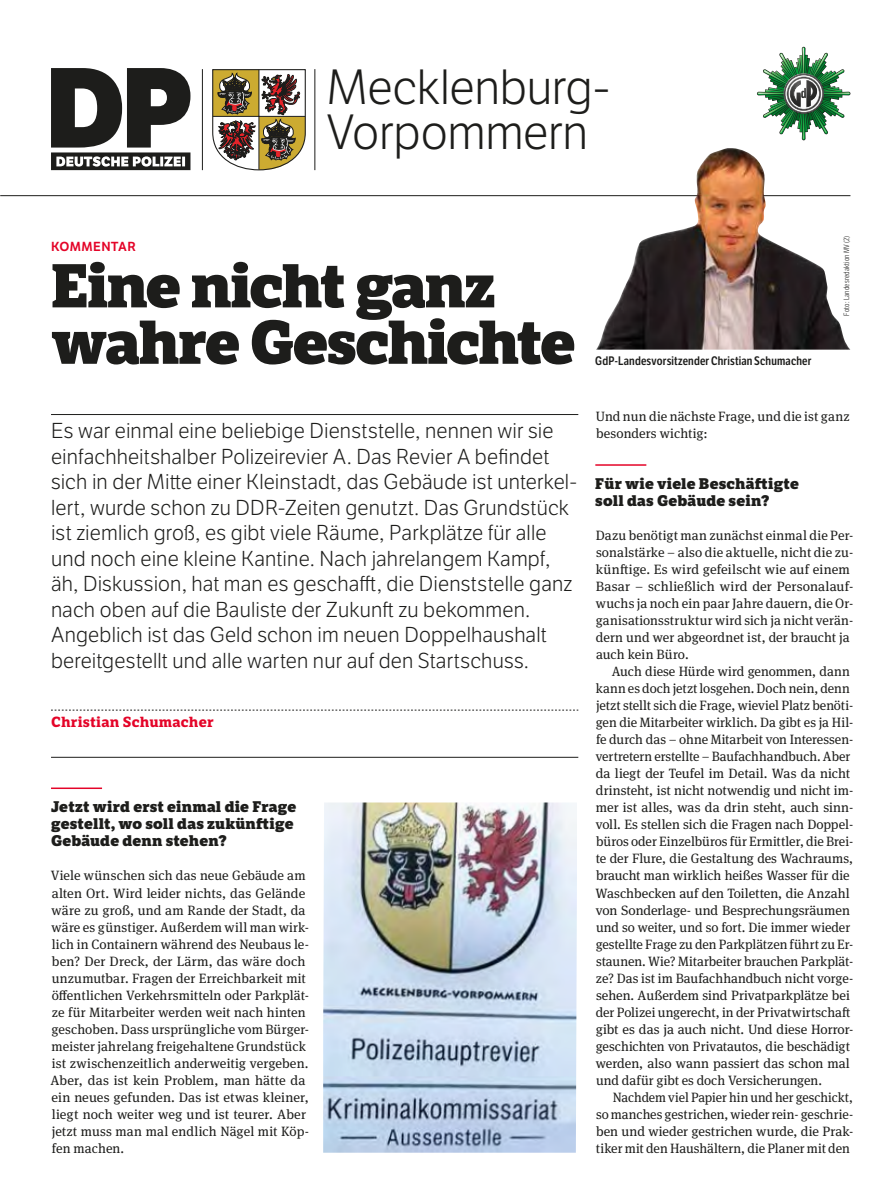
<style>
.page{position:relative;width:893px;height:1191px;background:#fff}
.page>*{position:absolute;margin:0;border:0;box-sizing:border-box;transform-origin:0 0}
.t1{font:800 60px/56.4px "LFT Etica Sheriff";letter-spacing:-.03em;color:#1d1d1b}
.t2{font:48px/45px "LFT Etica Lt";letter-spacing:-.01em;color:#1d1d1b}
.t3{font:21px/25.5px "LFT Etica Lt";letter-spacing:.01em;color:#1d1d1b}
.t4{font:800 15px/17px "LFT Etica Sheriff";letter-spacing:.015em;color:#1d1d1b}
.t5{font:700 14.25px "LFT Etica Sheriff";letter-spacing:.015em;color:#e40428}
.t6{font:13.5px/17px "Meta Serif Pro";color:#1d1d1b}
.t7{font:12.75px "LFT Etica SB";letter-spacing:.03em;color:#e40428}
.t8{font:600 12px "LFT Etica Condensed";letter-spacing:.02em;color:#1d1d1b}
.t9{font:300 7.5px "LFT Etica Condensed";letter-spacing:.025em;color:#1d1d1b}
</style>
<div class="page">
<hr style="left:0;top:195px;width:850px;height:1px;background:#1d1d1b">
<svg style="left:51px;top:68px;width:139px;height:102px"></svg>
<svg style="left:757px;top:47px;width:93px;height:93px"></svg>
<hr style="left:202px;top:69px;width:1px;height:101px;background:#1d1d1b">
<hr style="left:315px;top:69px;width:1px;height:101px;background:#1d1d1b">
<svg style="left:212px;top:69px;width:94px;height:101px"></svg>
<hr style="left:51px;top:414px;width:527px;height:1px;background:#1d1d1b">
<svg style="left:51px;top:710px;width:527px;height:1px"></svg>
<hr style="left:51px;top:757px;width:527px;height:1px;background:#1d1d1b">
<hr style="left:51px;top:787px;width:51px;height:2px;background:#e40428">
<hr style="left:595px;top:464px;width:51px;height:2px;background:#e40428">
<img style="left:596px;top:148px;width:254px;height:202px">
<img style="left:323px;top:802px;width:254px;height:350px">
<h2 class="t2" style="left:327px;top:66px;width:285px">Mecklenburg-<br>Vorpommern</h2>
<p class="t7" style="left:51px;top:239px;width:86px">KOMMENTAR</p>
<h1 class="t1" style="left:51px;top:258px;width:526px">Eine nicht ganz wahre Geschichte</h1>
<p class="t8" style="left:595px;top:354px;width:218px">GdP-Landesvorsitzender Christian Schumacher</p>
<p class="t9" style="left:842px;top:315px;width:81px;rotate:-90deg">Foto: Landesredaktion MV (2)</p>
<p class="t3" style="left:51px;top:419px;width:527px">Es war einmal eine beliebige Dienststelle, nennen wir sie einfachheitshalber Polizeirevier A. Das Revier A befindet sich in der Mitte einer Kleinstadt, das Gebäude ist unterkel&shy;lert, wurde schon zu DDR-Zeiten genutzt. Das Grundstück ist ziemlich groß, es gibt viele Räume, Parkplätze für alle und noch eine kleine Kantine. Nach jahrelangem Kampf, äh, Diskussion, hat man es geschafft, die Dienststelle ganz nach oben auf die Bauliste der Zukunft zu bekommen.<br>Angeblich ist das Geld schon im neuen Doppelhaushalt bereitgestellt und alle warten nur auf den Startschuss.</p>
<p class="t5" style="left:51px;top:713px;width:164px">Christian Schumacher</p>
<p class="t4" style="left:51px;top:798px;width:247px">Jetzt wird erst einmal die Frage gestellt, wo soll das zukünftige<br>Gebäude denn stehen?</p>
<p class="t6" style="left:50px;top:866px;width:260px">Viele wünschen sich das neue Gebäude am alten Ort. Wird leider nichts, das Gelände wäre zu groß, und am Rande der Stadt, da wäre es günstiger. Außerdem will man wirk&shy;lich in Containern während des Neubaus le&shy;ben? Der Dreck, der Lärm, das wäre doch unzumutbar. Fragen der Erreichbarkeit mit öffentlichen Verkehrsmitteln oder Parkplät&shy;ze für Mitarbeiter werden weit nach hinten geschoben. Dass ursprüngliche vom Bürger&shy;meister jahrelang freigehaltene Grundstück ist zwischenzeitlich anderweitig vergeben.<br>Aber, das ist kein Problem, man hätte da ein neues gefunden. Das ist etwas kleiner, liegt noch weiter weg und ist teurer. Aber jetzt muss man mal endlich Nägel mit Köp&shy;fen machen.</p>
<p class="t6" style="left:596px;top:407px;width:255px">Und nun die nächste Frage, und die ist ganz besonders wichtig:</p>
<p class="t4" style="left:595px;top:475px;width:205px">Für wie viele Beschäftigte soll das Gebäude sein?</p>
<p class="t6" style="left:596px;top:526px;width:259px">Dazu benötigt man zunächst einmal die Per&shy;sonalstärke – also die aktuelle, nicht die zu&shy;künftige. Es wird gefeilscht wie auf einem Basar – schließlich wird der Personalauf&shy;wuchs ja noch ein paar Jahre dauern, die Or&shy;ganisationsstruktur wird sich ja nicht verän&shy;dern und wer abgeordnet ist, der braucht ja auch kein Büro.</p>
<p class="t6" style="left:595px;top:662px;width:259px;text-indent:16px">Auch diese Hürde wird genommen, dann kann es doch jetzt losgehen. Doch nein, denn jetzt stellt sich die Frage, wieviel Platz benöti&shy;gen die Mitarbeiter wirklich. Da gibt es ja Hil&shy;fe durch das – ohne Mitarbeit von Interessen&shy;vertretern erstellte – Baufachhandbuch. Aber da liegt der Teufel im Detail. Was da nicht drinsteht, ist nicht notwendig und nicht im&shy;mer ist alles, was da drin steht, auch sinn&shy;voll. Es stellen sich die Fragen nach Doppel&shy;büros oder Einzelbüros für Ermittler, die Brei&shy;te der Flure, die Gestaltung des Wachraums, braucht man wirklich heißes Wasser für die Waschbecken auf den Toiletten, die Anzahl von Sonderlage- und Besprechungsräumen und so weiter, und so fort. Die immer wieder gestellte Frage zu den Parkplätzen führt zu Er&shy;staunen. Wie? Mitarbeiter brauchen Parkplät&shy;ze? Das ist im Baufachhandbuch nicht vorge&shy;sehen. Außerdem sind Privatparkplätze bei der Polizei ungerecht, in der Privatwirtschaft gibt es das ja auch nicht. Und diese Horror&shy;geschichten von Privatautos, die beschädigt werden, also wann passiert das schon mal und dafür gibt es doch Versicherungen.</p>
<p class="t6" style="left:596px;top:1087px;width:259px;text-align:justify;text-indent:17px">Nachdem viel Papier hin und her geschickt, so manches gestrichen, wieder rein- geschrie&shy;ben und wieder gestrichen wurde, die Prak&shy;tiker mit den Haushältern, die Planer mit den</p>
</div>
